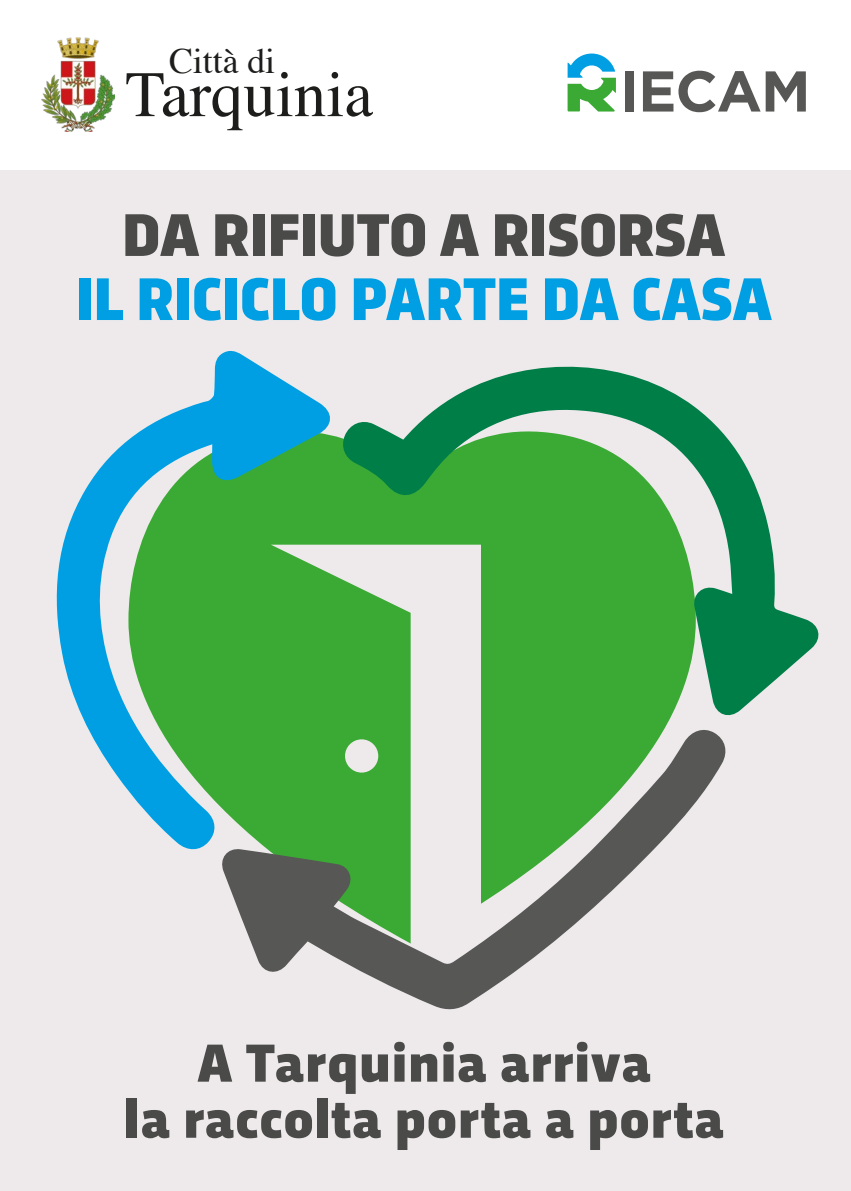
<style>
.page{position:relative;width:851px;height:1191px;background:#fff}
.page>*{position:absolute;margin:0;border:0;box-sizing:border-box;transform-origin:0 0}
.t1{font:64.8px "Times";color:#1d1d1b}
.t2{font:900 63px "Trasandina W03";color:#009fe3}
.t3{font:900 63px "Trasandina W03";color:#4a4a49}
.t4{font:900 56px/56px "Trasandina W03";letter-spacing:.02em;color:#4a4a49;text-align:center}
.t5{font:35.6px "Times";color:#1d1d1b}
</style>
<div class="page">
<div style="left:0;top:170px;width:850px;height:1021px;background:#eeeaeb"></div>
<div style="left:625px;top:71px;width:9px;height:41px;background:#575756"></div>
<svg style="left:643px;top:71px;width:162px;height:41px"></svg>
<svg style="left:567px;top:54px;width:49px;height:58px"></svg>
<img style="left:41px;top:38px;width:74px;height:94px">
<div style="left:334px;top:436px;width:336px;height:290px;background:#3aaa35"></div>
<svg style="left:334px;top:544px;width:147px;height:182px;fill:#3aaa35"></svg>
<svg style="left:340px;top:366px;width:479px;height:353px"></svg>
<svg style="left:56px;top:351px;width:278px;height:499px"></svg>
<svg style="left:219px;top:726px;width:507px;height:284px"></svg>
<p class="t5" style="left:169px;top:28px;width:107px">Città di</p>
<p class="t1" style="left:125px;top:34px;width:249px">Tarquinia</p>
<p class="t3" style="left:122px;top:189px;width:604px">DA RIFIUTO A RISORSA</p>
<p class="t2" style="left:75px;top:253px;width:698px">IL RICICLO PARTE DA CASA</p>
<p class="t4" style="left:124px;top:1031px;width:601px">A Tarquinia arriva<br>la raccolta porta a porta</p>
</div>
